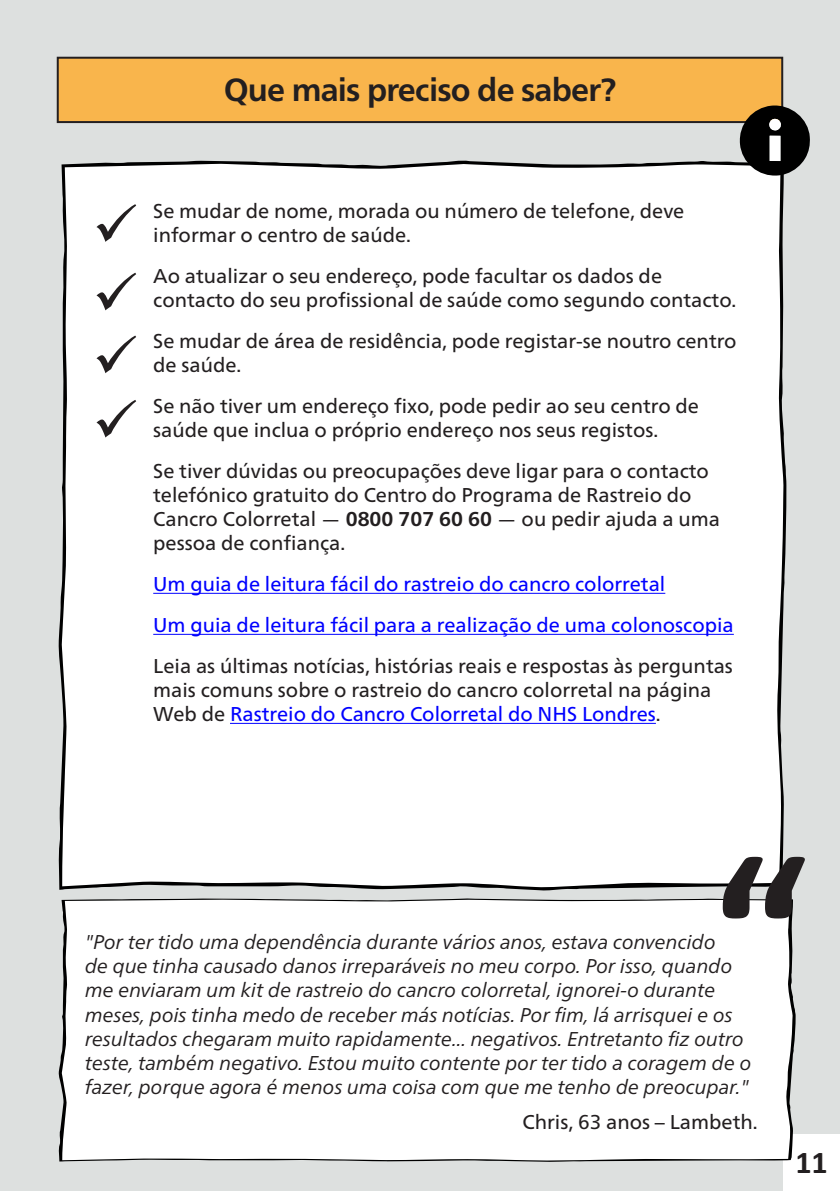
<style>
.page{position:relative;width:840px;height:1191px;background:#fff}
.page>*{position:absolute;margin:0;border:0;box-sizing:border-box;transform-origin:0 0}
.t1{font:700 220px "Calibri";color:#231f20}
.Boxout_Bold{font:700 32px "Frutiger Neue LTW1 G";letter-spacing:-.025em;color:#231f20}
.t2{font:700 32px "Calibri";color:#231f20}
.Body_10_3mm_indent_l{font:20px/24px "Frutiger Neue LTW1 G";color:#231f20}
.Body_10_3mm_indent_l-2{font:italic 20px/24px "Frutiger Neue LTW1 G";color:#231f20}
.Body_10_3mm_indent_l-3{font:20px "Frutiger Neue LTW1 G";color:#00f}
.s1{font-weight:700}
.s2{color:#00f}
</style>
<div class="page">
<div style="left:0;top:0;width:839px;height:1191px;background:#dde0df"></div>
<div style="left:782px;top:1134px;width:57px;height:57px;background:#fff"></div>
<div style="left:58px;top:58px;width:723px;height:64px;background:#f9b54c"></div>
<div style="left:57px;top:57px;width:725px;height:66px;border:2px solid #231f20"></div>
<div style="left:58px;top:898px;width:737px;height:263px;background:#fff"></div>
<div style="left:58px;top:160px;width:728px;height:730px;background:#fff"></div>
<svg style="left:737px;top:104px;width:72px;height:73px"></svg>
<svg style="left:96px;top:204px;width:40px;height:38px;background:#d7d7d7"></svg>
<svg style="left:96px;top:273px;width:40px;height:37px"></svg>
<svg style="left:96px;top:335px;width:40px;height:38px;background:#d7d7d7"></svg>
<svg style="left:96px;top:400px;width:40px;height:37px"></svg>
<hr style="left:153px;top:593px;width:512px;height:1px;background:#00f">
<hr style="left:153px;top:634px;width:580px;height:1px;background:#00f">
<hr style="left:230px;top:723px;width:425px;height:1px;background:#00f">
<p class="Boxout_Bold" style="left:223px;top:71px;width:394px">Que mais preciso de saber?</p>
<p class="Body_10_3mm_indent_l" style="left:153px;top:199px;width:532px">Se mudar de nome, morada ou número de telefone, deve informar o centro de saúde.</p>
<p class="Body_10_3mm_indent_l" style="left:153px;top:264px;width:584px">Ao atualizar o seu endereço, pode facultar os dados de contacto do seu profissional de saúde como segundo contacto.</p>
<p class="Body_10_3mm_indent_l" style="left:153px;top:329px;width:584px">Se mudar de área de residência, pode registar-se noutro centro de saúde.</p>
<p class="Body_10_3mm_indent_l" style="left:153px;top:394px;width:547px">Se não tiver um endereço fixo, pode pedir ao seu centro de saúde que inclua o próprio endereço nos seus registos.</p>
<p class="Body_10_3mm_indent_l" style="left:153px;top:459px;width:568px">Se tiver dúvidas ou preocupações deve ligar para o contacto telefónico gratuito do Centro do Programa de Rastreio do Cancro Colorretal — <span class="s1">0800 707 60 60</span> — ou pedir ajuda a uma pessoa de confiança.</p>
<p class="Body_10_3mm_indent_l-3" style="left:153px;top:572px;width:513px">Um guia de leitura fácil do rastreio do cancro colorretal</p>
<p class="Body_10_3mm_indent_l-3" style="left:153px;top:613px;width:581px">Um guia de leitura fácil para a realização de uma colonoscopia</p>
<p class="Body_10_3mm_indent_l" style="left:153px;top:654px;width:581px">Leia as últimas notícias, histórias reais e respostas às perguntas mais comuns sobre o rastreio do cancro colorretal na página<br>Web de <span class="s2">Rastreio do Cancro Colorretal do NHS Londres</span>.</p>
<p class="t1" style="left:711px;top:778px;width:97px">“</p>
<p class="Body_10_3mm_indent_l-2" style="left:85px;top:930px;width:667px">"Por ter tido uma dependência durante vários anos, estava convencido<br>de que tinha causado danos irreparáveis no meu corpo. Por isso, quando me enviaram um kit de rastreio do cancro colorretal, ignorei-o durante meses, pois tinha medo de receber más notícias. Por fim, lá arrisquei e os resultados chegaram muito rapidamente... negativos. Entretanto fiz outro teste, também negativo. Estou muito contente por ter tido a coragem de o fazer, porque agora é menos uma coisa com que me tenho de preocupar."</p>
<p class="Body_10_3mm_indent_l" style="left:522px;top:1109px;width:236px">Chris, 63 anos – Lambeth.</p>
<h2 class="t2" style="left:794px;top:1139px;width:34px">11</h2>
</div>
